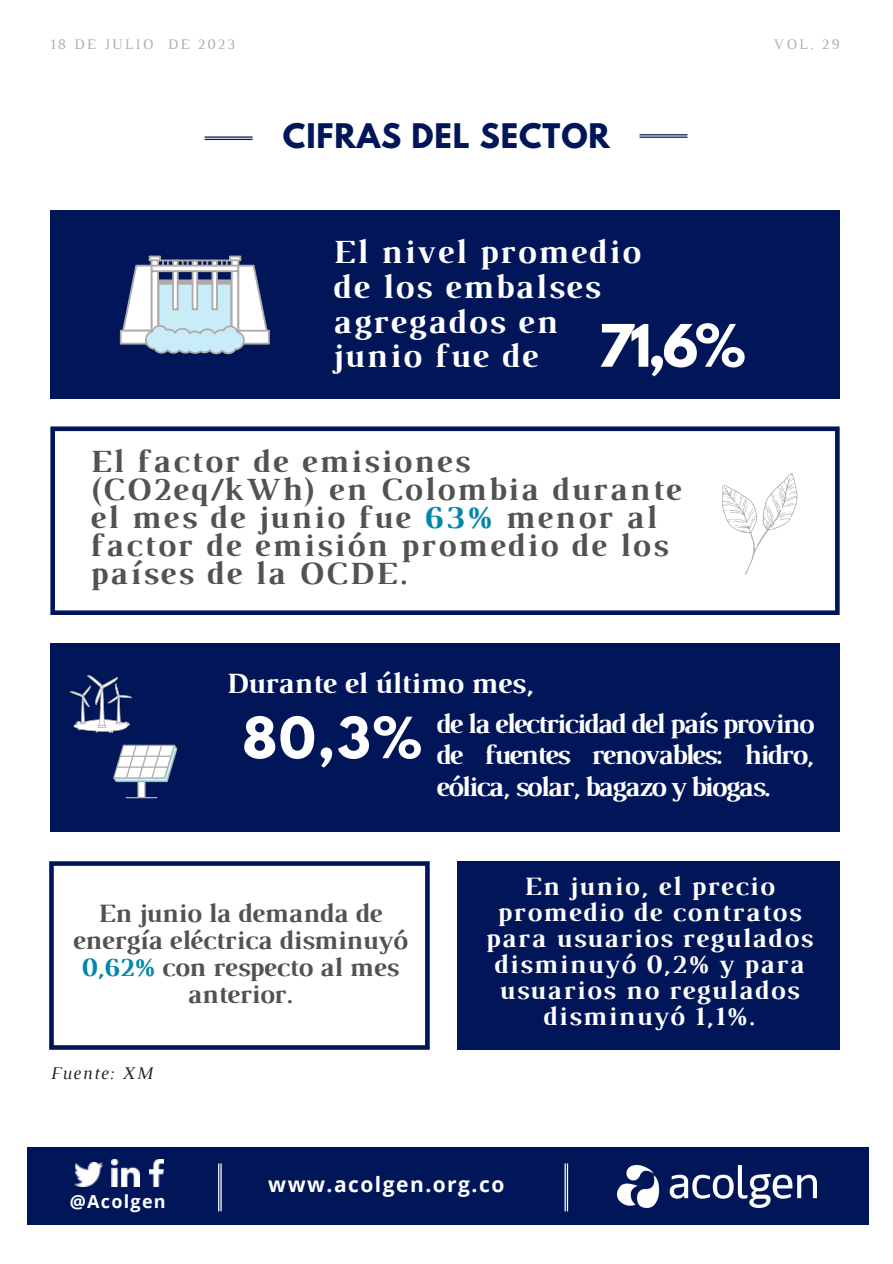
<style>
.page{position:relative;width:893px;height:1264px;background:#fff}
.page>*{position:absolute;margin:0;border:0;box-sizing:border-box;transform-origin:0 0}
.t1{font:700 51.9px "League Spartan";color:#fff}
.t2{font:700 50.4px "League Spartan";color:#fff}
.t3{font:700 34.5px/34.8px "Luthier";letter-spacing:.055em;color:#fff}
.t4{font:700 33px/28.2px "Luthier";letter-spacing:.065em;color:#545151}
.t5{font:700 30px "Luthier";letter-spacing:-.01em;color:#fff}
.t6{font:700 30px "League Spartan";letter-spacing:.03em;color:#001659}
.t7{font:700 28.5px/31.5px "Luthier";letter-spacing:-.06em;color:#fff;text-align:justify}
.t8{font:700 27px/25.8px "Luthier";letter-spacing:.055em;color:#fff;text-align:center}
.t9{font:700 27px/27px "Luthier";letter-spacing:-.01em;color:#545151;text-align:center}
.t10{font:700 21px "Open Sans";letter-spacing:.07em;color:#fff}
.t11{font:italic 18.15px "Luthier";letter-spacing:.07em;color:#222}
.t12{font:700 18px "Open Sans";letter-spacing:.07em;color:#fff}
.t13{font:14.85px "Luthier";letter-spacing:.14em;color:#afabab}
.s1{color:#0088ac}
</style>
<div class="page">
<div style="left:50px;top:211px;width:789px;height:188px;background:#001659"></div>
<svg style="left:50px;top:426px;width:789px;height:189px"></svg>
<svg style="left:49px;top:861px;width:380px;height:188px"></svg>
<div style="left:457px;top:861px;width:382px;height:188px;background:#001659"></div>
<hr style="left:205px;top:139px;width:47px;height:1px;background:#001659">
<hr style="left:205px;top:136px;width:47px;height:2px;background:#001659">
<hr style="left:639px;top:136px;width:48px;height:2px;background:#001659">
<hr style="left:639px;top:134px;width:48px;height:1px;background:#001659">
<div style="left:50px;top:643px;width:789px;height:189px;background:#001659"></div>
<div style="left:27px;top:1146px;width:842px;height:78px;background:#001659"></div>
<img style="left:617px;top:1165px;width:199px;height:42px">
<img style="left:74px;top:1162px;width:28px;height:24px">
<img style="left:149px;top:1159px;width:14px;height:27px">
<img style="left:111px;top:1159px;width:28px;height:27px">
<hr style="left:220px;top:1163px;width:2px;height:48px;background:#fff">
<hr style="left:218px;top:1163px;width:1px;height:48px;background:#fff">
<hr style="left:567px;top:1163px;width:1px;height:48px;background:#fff">
<hr style="left:564px;top:1163px;width:1px;height:48px;background:#fff">
<svg style="left:120px;top:255px;width:149px;height:99px"></svg>
<svg style="left:70px;top:675px;width:62px;height:58px"></svg>
<svg style="left:113px;top:744px;width:64px;height:54px"></svg>
<svg style="left:688px;top:445px;width:123px;height:134px"></svg>
<p class="t13" style="left:51px;top:39px;width:186px">18 DE JULIO DE 2023</p>
<p class="t13" style="left:773px;top:39px;width:68px">VOL. 29</p>
<p class="t6" style="left:283px;top:121px;width:328px">CIFRAS DEL SECTOR</p>
<p class="t3" style="left:332px;top:237px;width:309px">El nivel promedio de los embalses agregados en junio fue de</p>
<p class="t1" style="left:597px;top:320px;width:150px">71,6%</p>
<p class="t4" style="left:89px;top:449px;width:592px">El factor de emisiones (CO2eq/kWh) en Colombia durante el mes de junio fue <span class="s1">63%</span> menor al factor de emisión promedio de los países de la OCDE.</p>
<p class="t5" style="left:226px;top:672px;width:309px">Durante el último mes,</p>
<p class="t2" style="left:242px;top:712px;width:181px">80,3%</p>
<p class="t7" style="left:435px;top:710px;width:379px">de la electricidad del país provino de fuentes renovables: hidro, eólica, solar, bagazo y biogas.</p>
<p class="t9" style="left:72px;top:901px;width:336px">En junio la demanda de energía eléctrica disminuyó<br><span class="s1">0,62%</span> con respecto al mes anterior.</p>
<p class="t11" style="left:50px;top:1066px;width:103px">Fuente: XM</p>
<p class="t8" style="left:485px;top:875px;width:328px">En junio, el precio promedio de contratos para usuarios regulados disminuyó 0,2% y para usuarios no regulados disminuyó 1,1%.</p>
<p class="t12" style="left:70px;top:1188px;width:97px">@Acolgen</p>
<p class="t10" style="left:268px;top:1169px;width:237px">www.acolgen.org.co</p>
</div>
